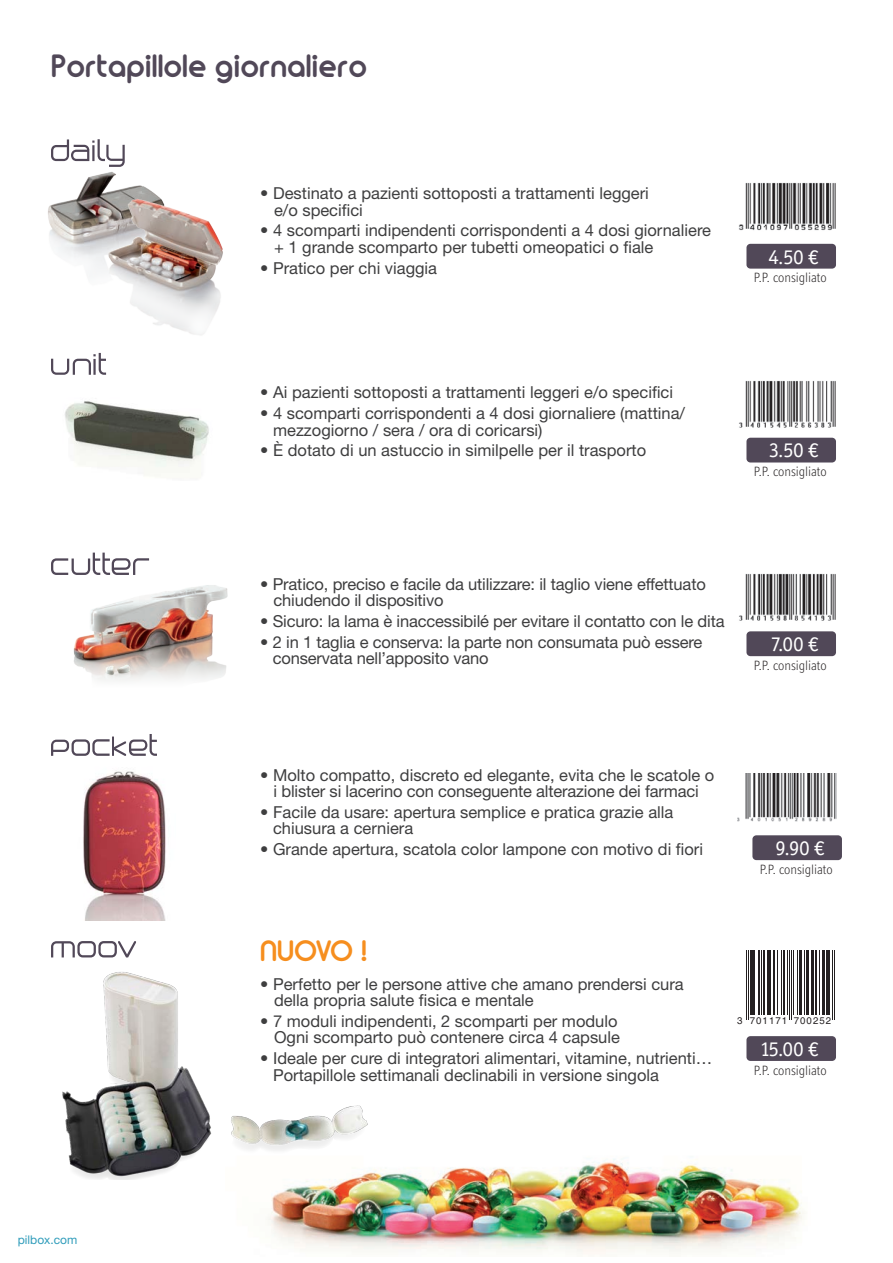
<style>
.page{position:relative;width:893px;height:1263px;background:#fff}
.page>*{position:absolute;margin:0;border:0;box-sizing:border-box;transform-origin:0 0}
.Texte-Helvetica-9pt{font:700 30px "Chica Gogo NF";color:#514858}
.t1{font:700 27.6px "Chica Gogo NF";letter-spacing:-.035em;color:#f68e1e}
.PRIX{font:21px "Officina Display ITC Std";color:#fff}
.Texte_interieur{font:16.5px/16.5px "Helvetica Neue LT Std";color:#3e3e3f}
.PRIX-2{font:300 13.5px "Officina Display ITC Std";color:#231f20}
.Texte_interieur-2{font:12px "Helvetica Neue LT Std";color:#319dbb}
.t2{font:9.75px "Helvetica";letter-spacing:.105em;color:#231f20}
</style>
<div class="page">
<img style="left:83px;top:771px;width:83px;height:149px">
<img style="left:65px;top:401px;width:144px;height:75px">
<img style="left:268px;top:1159px;width:537px;height:95px">
<img style="left:48px;top:172px;width:97px;height:83px">
<img style="left:68px;top:187px;width:155px;height:148px">
<img style="left:73px;top:585px;width:155px;height:96px">
<div style="left:746px;top:244px;width:90px;height:25px;background:#514858;border-radius:4px"></div>
<div style="left:746px;top:438px;width:90px;height:24px;background:#514858;border-radius:4px"></div>
<div style="left:746px;top:631px;width:90px;height:25px;background:#514858;border-radius:4px"></div>
<div style="left:752px;top:835px;width:90px;height:25px;background:#514858;border-radius:4px"></div>
<div style="left:746px;top:1036px;width:90px;height:25px;background:#514858;border-radius:4px"></div>
<svg style="left:51px;top:353px;width:55px;height:22px"></svg>
<svg style="left:51px;top:139px;width:74px;height:28px"></svg>
<svg style="left:51px;top:941px;width:85px;height:16px"></svg>
<svg style="left:51px;top:553px;width:98px;height:22px"></svg>
<svg style="left:51px;top:734px;width:106px;height:22px"></svg>
<img style="left:62px;top:972px;width:143px;height:208px">
<img style="left:161px;top:1105px;width:207px;height:52px">
<img style="left:739px;top:182px;width:97px;height:49px">
<img style="left:739px;top:380px;width:97px;height:48px">
<img style="left:739px;top:573px;width:97px;height:48px">
<img style="left:738px;top:773px;width:98px;height:48px">
<hr style="left:746px;top:950px;width:1px;height:70px;background:#231f20">
<hr style="left:748px;top:950px;width:1px;height:70px;background:#231f20">
<hr style="left:750px;top:950px;width:3px;height:65px;background:#231f20">
<hr style="left:753px;top:950px;width:2px;height:65px;background:#231f20">
<hr style="left:758px;top:950px;width:2px;height:65px;background:#231f20">
<hr style="left:761px;top:950px;width:1px;height:65px;background:#231f20">
<hr style="left:763px;top:950px;width:2px;height:65px;background:#231f20">
<hr style="left:766px;top:950px;width:2px;height:65px;background:#231f20">
<hr style="left:769px;top:950px;width:2px;height:65px;background:#231f20">
<hr style="left:773px;top:950px;width:2px;height:65px;background:#231f20">
<hr style="left:777px;top:950px;width:1px;height:65px;background:#231f20">
<hr style="left:781px;top:950px;width:1px;height:65px;background:#231f20">
<hr style="left:783px;top:950px;width:2px;height:65px;background:#231f20">
<hr style="left:787px;top:950px;width:1px;height:65px;background:#231f20">
<hr style="left:789px;top:950px;width:1px;height:70px;background:#231f20">
<hr style="left:791px;top:950px;width:1px;height:70px;background:#231f20">
<hr style="left:793px;top:950px;width:1px;height:65px;background:#231f20">
<hr style="left:796px;top:950px;width:1px;height:65px;background:#231f20">
<hr style="left:799px;top:950px;width:3px;height:65px;background:#231f20">
<hr style="left:804px;top:950px;width:1px;height:65px;background:#231f20">
<hr style="left:806px;top:950px;width:3px;height:65px;background:#231f20">
<hr style="left:811px;top:950px;width:1px;height:65px;background:#231f20">
<hr style="left:812px;top:950px;width:2px;height:65px;background:#231f20">
<hr style="left:815px;top:950px;width:2px;height:65px;background:#231f20">
<hr style="left:819px;top:950px;width:1px;height:65px;background:#231f20">
<hr style="left:822px;top:950px;width:3px;height:65px;background:#231f20">
<hr style="left:826px;top:950px;width:1px;height:65px;background:#231f20">
<hr style="left:828px;top:950px;width:2px;height:65px;background:#231f20">
<hr style="left:832px;top:950px;width:1px;height:70px;background:#231f20">
<hr style="left:834px;top:950px;width:1px;height:70px;background:#231f20">
<p class="Texte-Helvetica-9pt" style="left:51px;top:47px;width:318px">Portapillole giornaliero</p>
<p class="Texte_interieur" style="left:260px;top:185px;width:390px">• Destinato a pazienti sottoposti a trattamenti leggeri</p>
<p class="Texte_interieur" style="left:274px;top:201px;width:90px">e/o specifici</p>
<p class="Texte_interieur" style="left:274px;top:222px;width:439px;text-indent:-14px">• 4 scomparti indipendenti corrispondenti a 4 dosi giornaliere + 1 grande scomparto per tubetti omeopatici o fiale</p>
<p class="Texte_interieur" style="left:260px;top:259px;width:178px">• Pratico per chi viaggia</p>
<p class="PRIX" style="left:768px;top:244px;width:52px">4.50 €</p>
<p class="PRIX-2" style="left:754px;top:270px;width:74px">P.P. consigliato</p>
<p class="Texte_interieur" style="left:260px;top:384px;width:414px">• Ai pazienti sottoposti a trattamenti leggeri e/o specifici</p>
<p class="Texte_interieur" style="left:273px;top:405px;width:413px;text-indent:-13px">• 4 scomparti corrispondenti a 4 dosi giornaliere (mattina/ mezzogiorno / sera / ora di coricarsi)</p>
<p class="Texte_interieur" style="left:260px;top:442px;width:387px">• È dotato di un astuccio in similpelle per il trasporto</p>
<p class="PRIX" style="left:769px;top:438px;width:51px">3.50 €</p>
<p class="PRIX-2" style="left:754px;top:464px;width:74px">P.P. consigliato</p>
<p class="Texte_interieur" style="left:273px;top:575px;width:434px;text-indent:-13px">• Pratico, preciso e facile da utilizzare: il taglio viene effettuato chiudendo il dispositivo</p>
<p class="Texte_interieur" style="left:260px;top:612px;width:466px">• Sicuro: la lama è inaccessibilé per evitare il contatto con le dita</p>
<p class="Texte_interieur" style="left:273px;top:633px;width:431px;text-indent:-13px">• 2 in 1 taglia e conserva: la parte non consumata può essere conservata nell’apposito vano</p>
<p class="PRIX" style="left:772px;top:632px;width:49px">7.00 €</p>
<p class="PRIX-2" style="left:754px;top:657px;width:74px">P.P. consigliato</p>
<p class="Texte_interieur" style="left:260px;top:766px;width:456px;text-align:center">• Molto compatto, discreto ed elegante, evita che le scatole o i blister si lacerino con conseguente alterazione dei farmaci</p>
<p class="Texte_interieur" style="left:273px;top:804px;width:402px;text-indent:-13px">• Facile da usare: apertura semplice e pratica grazie alla chiusura a cerniera</p>
<p class="Texte_interieur" style="left:260px;top:841px;width:444px">• Grande apertura, scatola color lampone con motivo di fiori</p>
<p class="PRIX" style="left:775px;top:836px;width:51px">9.90 €</p>
<p class="PRIX-2" style="left:760px;top:861px;width:74px">P.P. consigliato</p>
<p class="t1" style="left:260px;top:933px;width:109px">NUOVO !</p>
<p class="Texte_interieur" style="left:274px;top:975px;width:411px;text-indent:-14px">• Perfetto per le persone attive che amano prendersi cura della propria salute fisica e mentale</p>
<p class="Texte_interieur" style="left:260px;top:1012px;width:359px">• 7 moduli indipendenti, 2 scomparti per modulo</p>
<p class="Texte_interieur" style="left:274px;top:1029px;width:347px">Ogni scomparto può contenere circa 4 capsule</p>
<p class="Texte_interieur" style="left:273px;top:1050px;width:441px;text-indent:-13px">• Ideale per cure di integratori alimentari, vitamine, nutrienti…<br>Portapillole settimanali declinabili in versione singola</p>
<p class="t2" style="left:737px;top:1015px;width:95px">3 701171 700252</p>
<p class="PRIX" style="left:761px;top:1037px;width:59px">15.00 €</p>
<p class="PRIX-2" style="left:754px;top:1062px;width:74px">P.P. consigliato</p>
<p class="Texte_interieur-2" style="left:18px;top:1233px;width:61px">pilbox.com</p>
</div>
